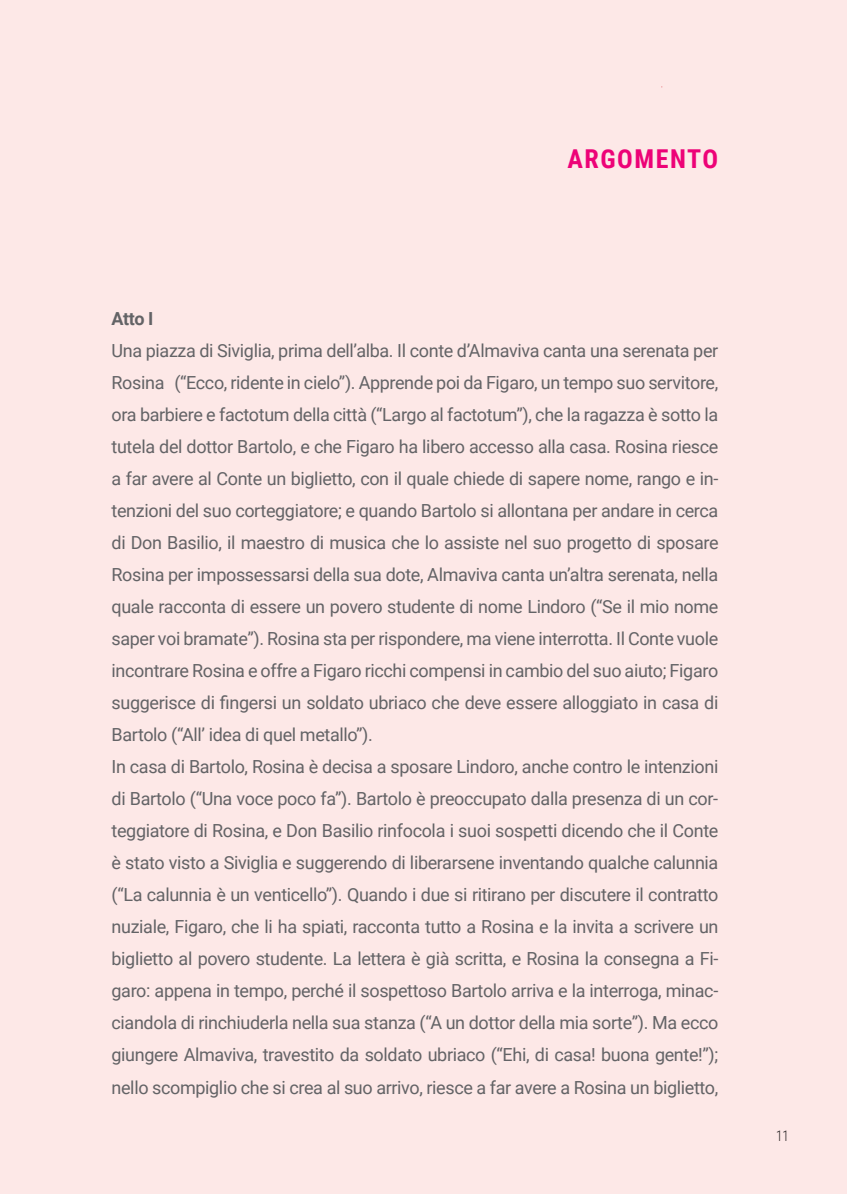
<style>
.page{position:relative;width:847px;height:1194px;background:#fff}
.page>*{position:absolute;margin:0;border:0;box-sizing:border-box;transform-origin:0 0}
.t1{font:700 26px "Roboto Condensed";letter-spacing:.06em;color:#ed0277}
.t2{font:18px/32px "Roboto";letter-spacing:-.02em;color:#636366}
.t3{font:700 18px "Roboto";color:#636366}
.t4{font:300 14.6px "Roboto Condensed";color:#231f20;scale:.9 1}
</style>
<div class="page">
<div style="left:0;top:0;width:847px;height:1193px;background:#fde8e7"></div>
<h1 class="t1" style="left:567px;top:144px;width:152px">ARGOMENTO</h1>
<p class="t3" style="left:112px;top:308px;width:44px">Atto I</p>
<p class="t2" style="left:112px;top:334px;width:608px">Una piazza di Siviglia, prima dell’alba. Il conte d’Almaviva canta una serenata per Rosina (“Ecco, ridente in cielo”). Apprende poi da Figaro, un tempo suo servitore, ora barbiere e factotum della città (“Largo al factotum”), che la ragazza è sotto la tutela del dottor Bartolo, e che Figaro ha libero accesso alla casa. Rosina riesce a far avere al Conte un biglietto, con il quale chiede di sapere nome, rango e in&shy;tenzioni del suo corteggiatore; e quando Bartolo si allontana per andare in cerca di Don Basilio, il maestro di musica che lo assiste nel suo progetto di sposare Rosina per impossessarsi della sua dote, Almaviva canta un’altra serenata, nella quale racconta di essere un povero studente di nome Lindoro (“Se il mio nome saper voi bramate”). Rosina sta per rispondere, ma viene interrotta. Il Conte vuole incontrare Rosina e offre a Figaro ricchi compensi in cambio del suo aiuto; Figaro suggerisce di fingersi un soldato ubriaco che deve essere alloggiato in casa di Bartolo (“All’ idea di quel metallo”).<br>In casa di Bartolo, Rosina è decisa a sposare Lindoro, anche contro le intenzioni di Bartolo (“Una voce poco fa”). Bartolo è preoccupato dalla presenza di un cor&shy;teggiatore di Rosina, e Don Basilio rinfocola i suoi sospetti dicendo che il Conte è stato visto a Siviglia e suggerendo di liberarsene inventando qualche calunnia (“La calunnia è un venticello”). Quando i due si ritirano per discutere il contratto nuziale, Figaro, che li ha spiati, racconta tutto a Rosina e la invita a scrivere un biglietto al povero studente. La lettera è già scritta, e Rosina la consegna a Fi&shy;garo: appena in tempo, perché il sospettoso Bartolo arriva e la interroga, minac&shy;ciandola di rinchiuderla nella sua stanza (“A un dottor della mia sorte”). Ma ecco giungere Almaviva, travestito da soldato ubriaco (“Ehi, di casa! buona gente!”); nello scompiglio che si crea al suo arrivo, riesce a far avere a Rosina un biglietto,</p>
<p class="t4" style="left:776px;top:1127px;width:16px">11</p>
</div>
